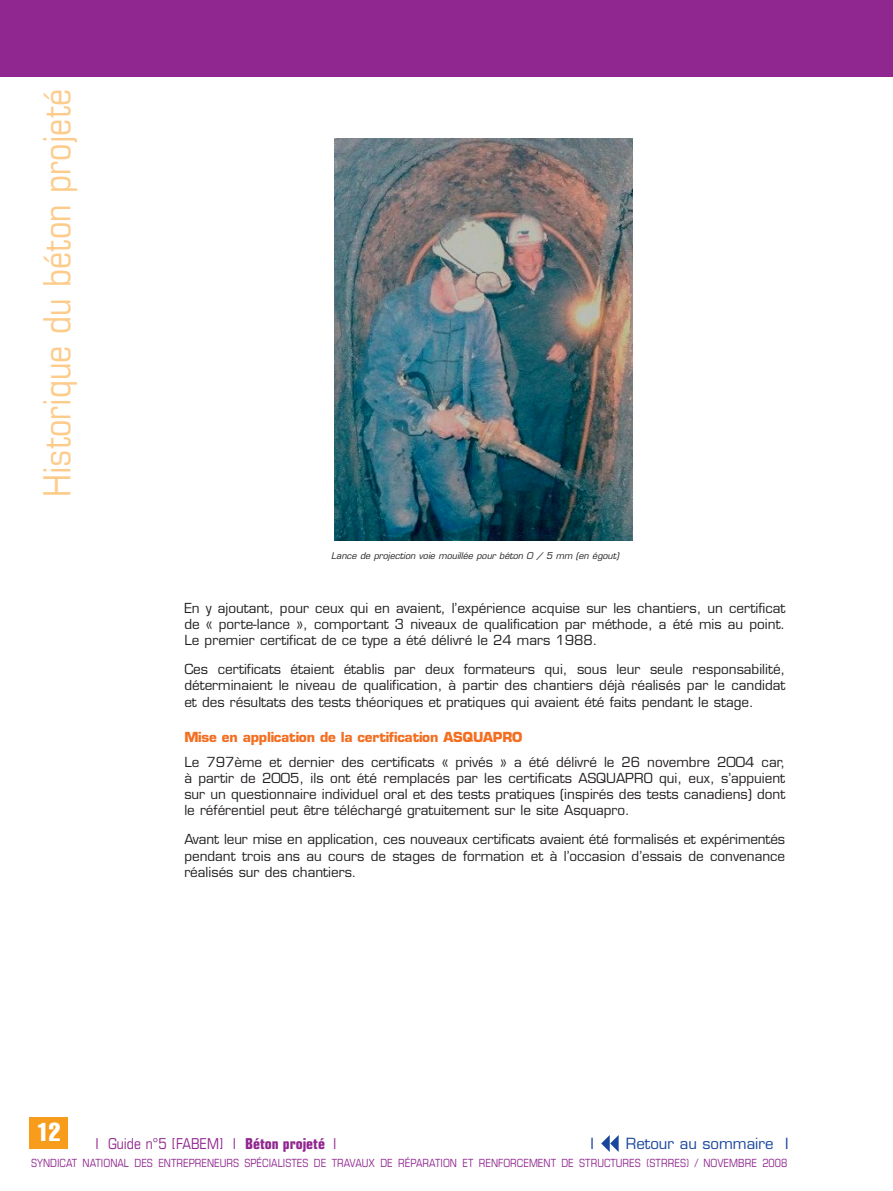
<style>
.page{position:relative;width:893px;height:1191px;background:#fff}
.page>*{position:absolute;margin:0;border:0;box-sizing:border-box;transform-origin:0 0}
.t1{font:condensed 37.5px "Eurostile";color:#fdcb8a}
.t2{font:extra-condensed 25.5px "Helvetica";color:#fff}
.t3{font:condensed 15px "Eurostile";color:#90268f}
.t4{font:15px "Eurostile";color:#18469d}
.t5{font:13.5px/16.2px "Eurostile";color:#231f20;text-align:justify}
.t6{font:700 13.5px "Eurostile";letter-spacing:-.015em;color:#f36e21}
.t7{font:condensed 11.25px "Eurostile";color:#90268f}
.t8{font:italic 9px "Eurostile";color:#231f20}
.s1{font-weight:700}
</style>
<div class="page">
<div style="left:30px;top:1116px;width:38px;height:32px;background:#f89c1c"></div>
<svg style="left:601px;top:1135px;width:18px;height:17px"></svg>
<div style="left:0;top:0;width:893px;height:77px;background:#90268f"></div>
<img style="left:335px;top:138px;width:297px;height:403px">
<h1 class="t1" style="left:43px;top:497px;width:410px;rotate:-90deg">Historique du béton projeté</h1>
<p class="t8" style="left:331px;top:552px;width:289px">Lance de projection voie mouillée pour béton 0 / 5 mm (en égout)</p>
<p class="t5" style="left:184px;top:601px;width:602px">En y ajoutant, pour ceux qui en avaient, l’expérience acquise sur les chantiers, un certificat de « porte-lance », comportant 3 niveaux de qualification par méthode, a été mis au point.<br>Le premier certificat de ce type a été délivré le 24 mars 1988.</p>
<p class="t5" style="left:184px;top:662px;width:602px">Ces certificats étaient établis par deux formateurs qui, sous leur seule responsabilité, déterminaient le niveau de qualification, à partir des chantiers déjà réalisés par le candidat et des résultats des tests théoriques et pratiques qui avaient été faits pendant le stage.</p>
<p class="t6" style="left:184px;top:732px;width:340px">Mise en application de la certification ASQUAPRO</p>
<p class="t5" style="left:184px;top:755px;width:602px">Le 797ème et dernier des certificats « privés » a été délivré le 26 novembre 2004 car, à partir de 2005, ils ont été remplacés par les certificats ASQUAPRO qui, eux, s’appuient sur un questionnaire individuel oral et des tests pratiques (inspirés des tests canadiens) dont le référentiel peut être téléchargé gratuitement sur le site Asquapro.</p>
<p class="t5" style="left:184px;top:832px;width:602px">Avant leur mise en application, ces nouveaux certificats avaient été formalisés et expérimentés pendant trois ans au cours de stages de formation et à l’occasion d’essais de convenance réalisés sur des chantiers.</p>
<h2 class="t2" style="left:37px;top:1123px;width:25px">12</h2>
<p class="t3" style="left:96px;top:1137px;width:242px">I Guide n°5 [FABEM] I <span class="s1">Béton projeté</span> I</p>
<p class="t4" style="left:591px;top:1137px;width:5px">I</p>
<p class="t4" style="left:626px;top:1137px;width:164px">Retour au sommaire I</p>
<p class="t7" style="left:31px;top:1158px;width:758px">SYNDICAT NATIONAL DES ENTREPRENEURS SPÉCIALISTES DE TRAVAUX DE RÉPARATION ET RENFORCEMENT DE STRUCTURES (STRRES) / NOVEMBRE 2008</p>
</div>
